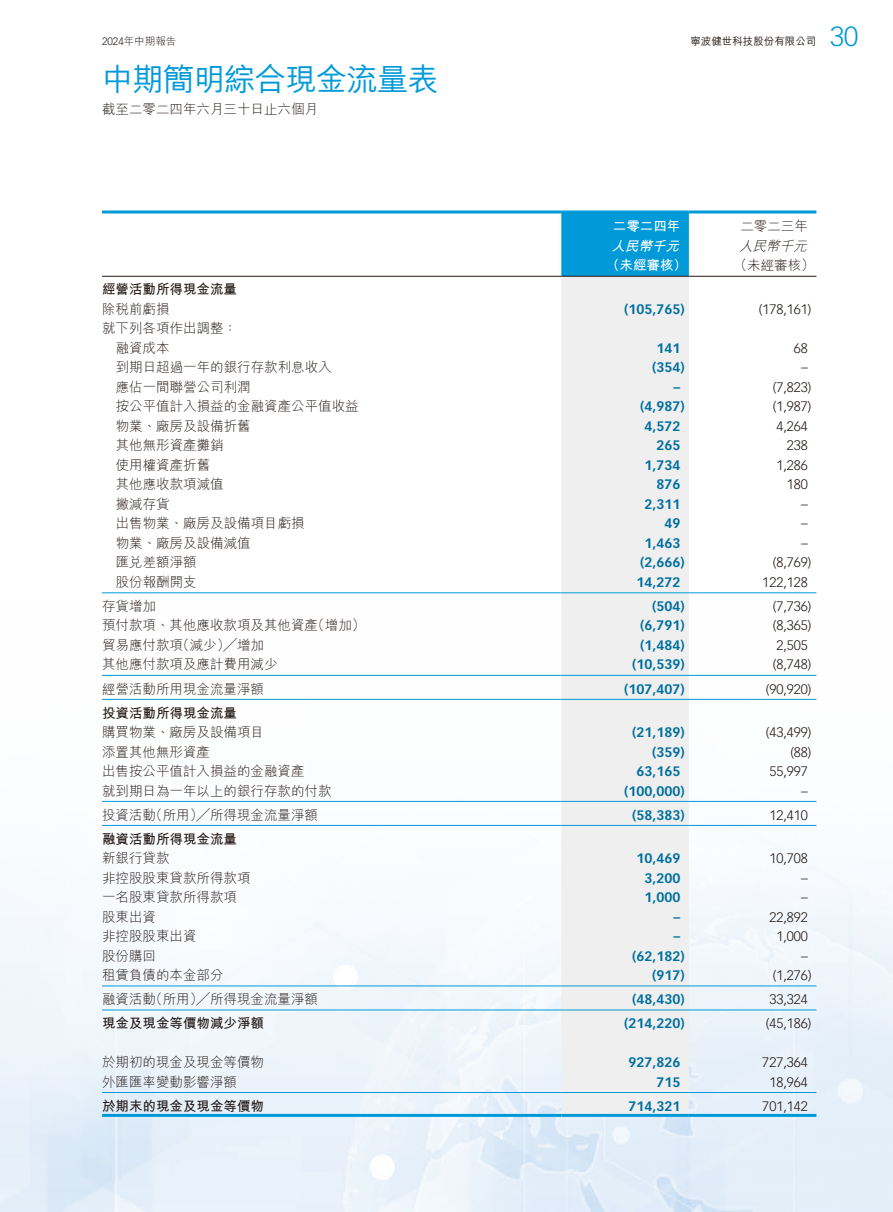
<style>
.page{position:relative;width:893px;height:1212px;background:#fff}
.page>*{position:absolute;margin:0;border:0;box-sizing:border-box;transform-origin:0 0}
.t1{font:500 31.5px "M Hei HK";letter-spacing:-.03em;color:#009ad9}
.t2{font:300 27px "Vectora LT Std";color:#009ad9}
.t3{font:300 13.5px/19.5px "M Hei HK";color:#231916}
.t4{font:700 13.5px "Vectora LT Std";color:#00709e}
.t5{font:300 13.5px "Vectora LT Std";color:#231916}
.t6{font:700 13.5px "M Hei HK";color:#231916}
.t7{font:700 13.5px "M Hei HK";color:#fff}
.t8{font:italic 300 13.5px "M Hei HK";color:#231916}
.t9{font:italic 700 13.5px "M Hei HK";color:#fff}
.t10{font:500 10.5px "M Hei HK";color:#231916}
.t11{font:300 10.5px "M Hei HK";color:#231916}
.s1{font-family:"Vectora LT Std"}
</style>
<div class="page">
<div style="left:561px;top:213px;width:128px;height:63px;background:#009ad9"></div>
<div style="left:561px;top:277px;width:128px;height:837px;background:#efeff0"></div>
<hr style="left:102px;top:210px;width:459px;height:3px;background:#009ad9">
<hr style="left:561px;top:210px;width:128px;height:3px;background:#009ad9">
<hr style="left:689px;top:210px;width:127px;height:3px;background:#009ad9">
<hr style="left:102px;top:276px;width:459px;height:1px;background:#231916">
<hr style="left:561px;top:276px;width:128px;height:1px;background:#231916">
<hr style="left:689px;top:276px;width:127px;height:1px;background:#231916">
<hr style="left:102px;top:592px;width:459px;height:1px;background:#009ad9">
<hr style="left:561px;top:592px;width:128px;height:1px;background:#009ad9">
<hr style="left:689px;top:592px;width:127px;height:1px;background:#009ad9">
<hr style="left:102px;top:675px;width:459px;height:1px;background:#009ad9">
<hr style="left:561px;top:675px;width:128px;height:1px;background:#009ad9">
<hr style="left:689px;top:675px;width:127px;height:1px;background:#009ad9">
<hr style="left:102px;top:699px;width:459px;height:1px;background:#009ad9">
<hr style="left:561px;top:699px;width:128px;height:1px;background:#009ad9">
<hr style="left:689px;top:699px;width:127px;height:1px;background:#009ad9">
<hr style="left:102px;top:801px;width:459px;height:1px;background:#009ad9">
<hr style="left:561px;top:801px;width:128px;height:1px;background:#009ad9">
<hr style="left:689px;top:801px;width:127px;height:1px;background:#009ad9">
<hr style="left:102px;top:825px;width:459px;height:1px;background:#009ad9">
<hr style="left:561px;top:825px;width:128px;height:1px;background:#009ad9">
<hr style="left:689px;top:825px;width:127px;height:1px;background:#009ad9">
<hr style="left:102px;top:985px;width:459px;height:1px;background:#009ad9">
<hr style="left:561px;top:985px;width:128px;height:1px;background:#009ad9">
<hr style="left:689px;top:985px;width:127px;height:1px;background:#009ad9">
<hr style="left:102px;top:1009px;width:459px;height:1px;background:#009ad9">
<hr style="left:561px;top:1009px;width:128px;height:1px;background:#009ad9">
<hr style="left:689px;top:1009px;width:127px;height:1px;background:#009ad9">
<hr style="left:102px;top:1092px;width:459px;height:1px;background:#009ad9">
<hr style="left:561px;top:1092px;width:128px;height:1px;background:#009ad9">
<hr style="left:689px;top:1092px;width:127px;height:1px;background:#009ad9">
<hr style="left:102px;top:1114px;width:459px;height:3px;background:#009ad9">
<hr style="left:561px;top:1114px;width:128px;height:3px;background:#009ad9">
<hr style="left:689px;top:1114px;width:127px;height:3px;background:#009ad9">
<p class="t11" style="left:102px;top:34px;width:76px"><span class="s1">2024</span>年中期報告</p>
<p class="t10" style="left:690px;top:33px;width:127px">寧波健世科技股份有限公司</p>
<h2 class="t2" style="left:830px;top:21px;width:30px">30</h2>
<h1 class="t1" style="left:102px;top:56px;width:339px">中期簡明綜合現金流量表</h1>
<p class="t3" style="left:102px;top:99px;width:217px">截至二零二四年六月三十日止六個月</p>
<p class="t7" style="left:613px;top:216px;width:69px">二零二四年</p>
<p class="t3" style="left:740px;top:216px;width:69px">二零二三年</p>
<p class="t9" style="left:611px;top:236px;width:74px">人民幣千元</p>
<p class="t8" style="left:739px;top:236px;width:74px">人民幣千元</p>
<p class="t7" style="left:606px;top:255px;width:82px">（未經審核）</p>
<p class="t3" style="left:734px;top:255px;width:82px">（未經審核(</p>
<p class="t6" style="left:102px;top:280px;width:136px">經營活動所得現金流量</p>
<p class="t3" style="left:102px;top:299px;width:136px">除稅前虧損<br>就下列各項作出調整：</p>
<p class="t4" style="left:624px;top:301px;width:62px">)105,765(</p>
<p class="t5" style="left:759px;top:301px;width:54px">)178,161(</p>
<p class="t3" style="left:116px;top:338px;width:55px">融資成本</p>
<p class="t4" style="left:656px;top:340px;width:25px">141</p>
<p class="t5" style="left:794px;top:340px;width:16px">68</p>
<p class="t3" style="left:116px;top:357px;width:217px">到期日超過一年的銀行存款利息收入</p>
<p class="t4" style="left:652px;top:359px;width:34px">)354(</p>
<p class="t5" style="left:801px;top:360px;width:8px">–</p>
<p class="t3" style="left:116px;top:377px;width:136px">應佔一間聯營公司利潤</p>
<p class="t4" style="left:674px;top:379px;width:8px">–</p>
<p class="t5" style="left:773px;top:379px;width:40px">)7,823(</p>
<p class="t3" style="left:116px;top:396px;width:244px">按公平值計入損益的金融資產公平值收益</p>
<p class="t4" style="left:640px;top:398px;width:46px">)4,987(</p>
<p class="t5" style="left:773px;top:399px;width:40px">)1,987(</p>
<p class="t3" style="left:116px;top:416px;width:136px">物業、廠房及設備折舊</p>
<p class="t4" style="left:644px;top:418px;width:37px">4,572</p>
<p class="t5" style="left:776px;top:418px;width:33px">4,264</p>
<p class="t3" style="left:116px;top:435px;width:109px">其他無形資產攤銷</p>
<p class="t4" style="left:656px;top:437px;width:25px">265</p>
<p class="t5" style="left:787px;top:438px;width:23px">238</p>
<p class="t3" style="left:116px;top:455px;width:96px">使用權資產折舊</p>
<p class="t4" style="left:644px;top:457px;width:37px">1,734</p>
<p class="t5" style="left:776px;top:457px;width:33px">1,286</p>
<p class="t3" style="left:116px;top:474px;width:109px">其他應收款項減值</p>
<p class="t4" style="left:656px;top:476px;width:25px">876</p>
<p class="t5" style="left:787px;top:477px;width:23px">180</p>
<p class="t3" style="left:116px;top:494px;width:55px">撇減存貨</p>
<p class="t4" style="left:644px;top:496px;width:37px">2,311</p>
<p class="t5" style="left:801px;top:496px;width:8px">–</p>
<p class="t3" style="left:116px;top:513px;width:190px">出售物業、廠房及設備項目虧損</p>
<p class="t4" style="left:664px;top:515px;width:17px">49</p>
<p class="t5" style="left:801px;top:516px;width:8px">–</p>
<p class="t3" style="left:116px;top:533px;width:136px">物業、廠房及設備減值</p>
<p class="t4" style="left:644px;top:535px;width:37px">1,463</p>
<p class="t5" style="left:801px;top:535px;width:8px">–</p>
<p class="t3" style="left:116px;top:552px;width:82px">匯兌差額淨額</p>
<p class="t4" style="left:640px;top:554px;width:46px">)2,666(</p>
<p class="t5" style="left:773px;top:555px;width:40px">)8,769(</p>
<p class="t3" style="left:116px;top:572px;width:82px">股份報酬開支</p>
<p class="t4" style="left:636px;top:574px;width:45px">14,272</p>
<p class="t5" style="left:762px;top:574px;width:47px">122,128</p>
<p class="t3" style="left:102px;top:596px;width:55px">存貨增加</p>
<p class="t4" style="left:652px;top:598px;width:34px">)504(</p>
<p class="t5" style="left:773px;top:598px;width:40px">)7,736(</p>
<p class="t3" style="left:102px;top:615px;width:217px">預付款項、其他應收款項及其他資產</p>
<p class="t3" style="left:311px;top:615px;width:55px">（增加(</p>
<p class="t4" style="left:640px;top:617px;width:46px">)6,791(</p>
<p class="t5" style="left:773px;top:618px;width:40px">)8,365(</p>
<p class="t3" style="left:176px;top:635px;width:89px">（減少）╱增加</p>
<p class="t3" style="left:102px;top:635px;width:82px">貿易應付款項</p>
<p class="t4" style="left:640px;top:637px;width:46px">)1,484(</p>
<p class="t5" style="left:776px;top:637px;width:33px">2,505</p>
<p class="t3" style="left:102px;top:654px;width:177px">其他應付款項及應計費用減少</p>
<p class="t4" style="left:632px;top:656px;width:54px">)10,539(</p>
<p class="t5" style="left:773px;top:657px;width:40px">)8,748(</p>
<p class="t3" style="left:102px;top:678px;width:163px">經營活動所用現金流量淨額</p>
<p class="t6" style="left:102px;top:703px;width:136px">投資活動所得現金流量</p>
<p class="t4" style="left:624px;top:680px;width:62px">)107,407(</p>
<p class="t5" style="left:766px;top:681px;width:47px">)90,920(</p>
<p class="t3" style="left:102px;top:722px;width:163px">購買物業、廠房及設備項目</p>
<p class="t4" style="left:632px;top:724px;width:54px">)21,189(</p>
<p class="t5" style="left:766px;top:724px;width:47px">)43,499(</p>
<p class="t3" style="left:102px;top:741px;width:109px">添置其他無形資產</p>
<p class="t4" style="left:652px;top:743px;width:34px">)359(</p>
<p class="t5" style="left:790px;top:744px;width:23px">)88(</p>
<p class="t3" style="left:102px;top:761px;width:204px">出售按公平值計入損益的金融資產</p>
<p class="t4" style="left:636px;top:763px;width:45px">63,165</p>
<p class="t5" style="left:769px;top:763px;width:40px">55,997</p>
<p class="t3" style="left:102px;top:780px;width:231px">就到期日為一年以上的銀行存款的付款</p>
<p class="t4" style="left:624px;top:782px;width:62px">)100,000(</p>
<p class="t5" style="left:801px;top:783px;width:8px">–</p>
<p class="t3" style="left:149px;top:804px;width:170px">（所用）╱所得現金流量淨額</p>
<p class="t3" style="left:102px;top:804px;width:55px">投資活動</p>
<p class="t6" style="left:102px;top:829px;width:136px">融資活動所得現金流量</p>
<p class="t4" style="left:632px;top:806px;width:54px">)58,383(</p>
<p class="t5" style="left:769px;top:807px;width:40px">12,410</p>
<p class="t3" style="left:102px;top:848px;width:69px">新銀行貸款</p>
<p class="t4" style="left:636px;top:850px;width:45px">10,469</p>
<p class="t5" style="left:769px;top:850px;width:40px">10,708</p>
<p class="t3" style="left:102px;top:867px;width:150px">非控股股東貸款所得款項</p>
<p class="t4" style="left:644px;top:869px;width:37px">3,200</p>
<p class="t5" style="left:801px;top:870px;width:8px">–</p>
<p class="t3" style="left:102px;top:887px;width:136px">一名股東貸款所得款項</p>
<p class="t4" style="left:644px;top:889px;width:37px">1,000</p>
<p class="t5" style="left:801px;top:889px;width:8px">–</p>
<p class="t3" style="left:102px;top:906px;width:55px">股東出資</p>
<p class="t4" style="left:674px;top:908px;width:8px">–</p>
<p class="t5" style="left:769px;top:909px;width:40px">22,892</p>
<p class="t3" style="left:102px;top:926px;width:96px">非控股股東出資</p>
<p class="t4" style="left:674px;top:928px;width:8px">–</p>
<p class="t5" style="left:776px;top:928px;width:33px">1,000</p>
<p class="t3" style="left:102px;top:945px;width:55px">股份購回</p>
<p class="t4" style="left:632px;top:947px;width:54px">)62,182(</p>
<p class="t5" style="left:801px;top:948px;width:8px">–</p>
<p class="t3" style="left:102px;top:965px;width:123px">租賃負債的本金部分</p>
<p class="t4" style="left:652px;top:967px;width:34px">)917(</p>
<p class="t5" style="left:773px;top:967px;width:40px">)1,276(</p>
<p class="t3" style="left:149px;top:989px;width:170px">（所用）╱所得現金流量淨額</p>
<p class="t3" style="left:102px;top:989px;width:55px">融資活動</p>
<p class="t4" style="left:632px;top:991px;width:54px">)48,430(</p>
<p class="t5" style="left:769px;top:991px;width:40px">33,324</p>
<p class="t6" style="left:102px;top:1013px;width:163px">現金及現金等價物減少淨額</p>
<p class="t4" style="left:624px;top:1015px;width:62px">)214,220(</p>
<p class="t5" style="left:766px;top:1015px;width:47px">)45,186(</p>
<p class="t3" style="left:102px;top:1052px;width:163px">於期初的現金及現金等價物</p>
<p class="t4" style="left:628px;top:1054px;width:53px">927,826</p>
<p class="t5" style="left:762px;top:1054px;width:47px">727,364</p>
<p class="t3" style="left:102px;top:1071px;width:136px">外匯匯率變動影響淨額</p>
<p class="t4" style="left:656px;top:1073px;width:25px">715</p>
<p class="t5" style="left:769px;top:1074px;width:40px">18,964</p>
<p class="t6" style="left:102px;top:1096px;width:163px">於期末的現金及現金等價物</p>
<p class="t4" style="left:628px;top:1098px;width:53px">714,321</p>
<p class="t5" style="left:762px;top:1098px;width:47px">701,142</p>
</div>
